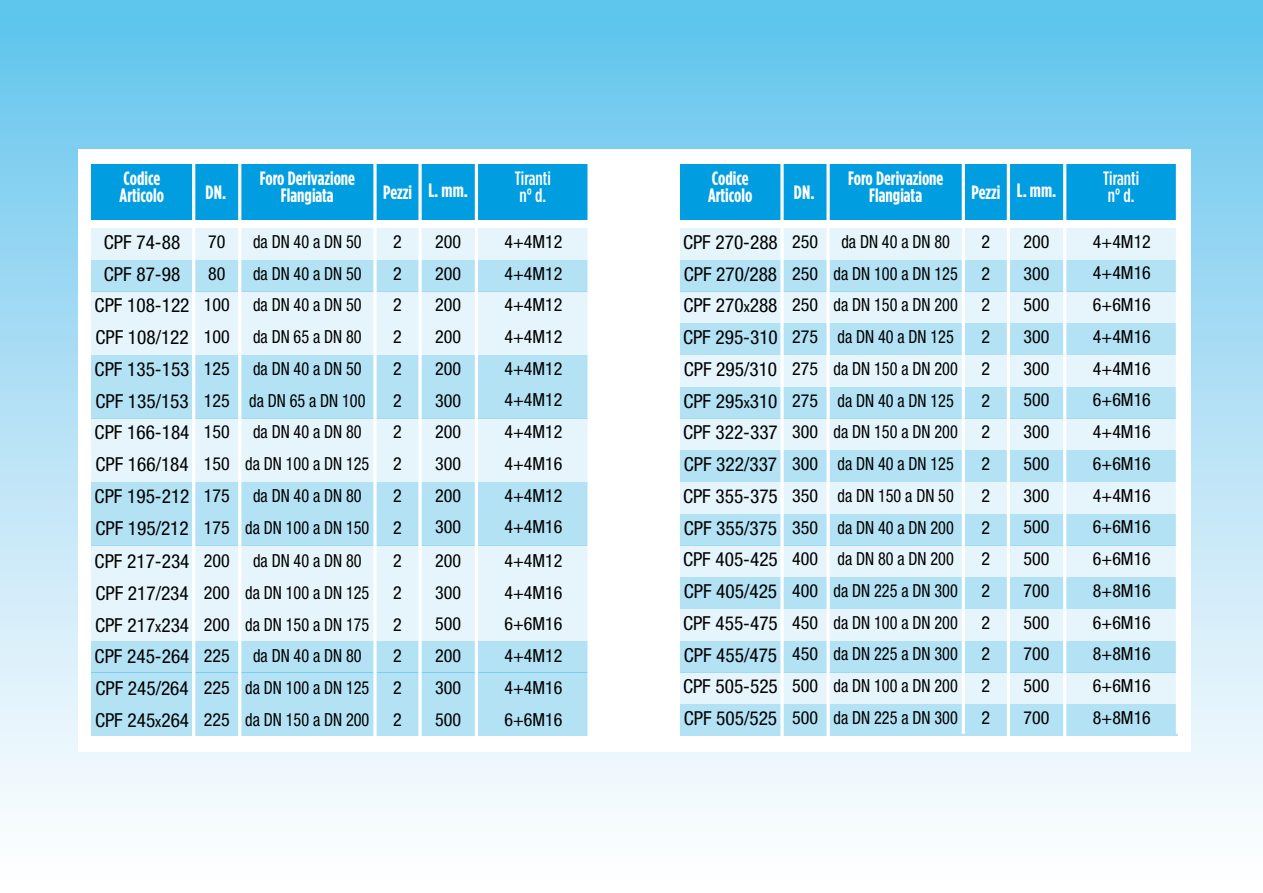
<style>
.page{position:relative;width:1263px;height:893px;background:#fff}
.page>*{position:absolute;margin:0;border:0;box-sizing:border-box;transform-origin:0 0}
.t1{font:condensed 19.35px/31.8px "Helvetica Neue";color:#000;text-align:justify}
.t2{font:700 19.35px/17.1px "Gotham Condensed";color:#fff}
.t3{font:500 19.35px/17.1px "Gotham Condensed";color:#fff}
.t4{font:condensed 18px/31.8px "Helvetica Neue";color:#000;text-align:justify}
.t5{font:condensed 18px/31.8px "Helvetica Neue";color:#000;text-align:center;scale:.9 1}
.s1{font-size:15px}
</style>
<div class="page">
<div style="left:0;top:0;width:1263px;height:893px;background:linear-gradient(to bottom,#66c5ed,#fff)"></div>
<div style="left:79px;top:149px;width:1112px;height:603px;background:#fff"></div>
<div style="left:91px;top:165px;width:498px;height:55px;background:#009ee0"></div>
<div style="left:91px;top:228px;width:498px;height:32px;background:#e6f5fb"></div>
<div style="left:91px;top:292px;width:498px;height:31px;background:#e6f5fb"></div>
<div style="left:91px;top:355px;width:498px;height:32px;background:#b3e2f5"></div>
<div style="left:91px;top:418px;width:498px;height:32px;background:#e6f5fb"></div>
<div style="left:91px;top:482px;width:498px;height:32px;background:#b3e2f5"></div>
<div style="left:91px;top:545px;width:498px;height:32px;background:#e6f5fb"></div>
<div style="left:91px;top:609px;width:498px;height:32px;background:#e6f5fb"></div>
<div style="left:91px;top:672px;width:498px;height:32px;background:#b3e2f5"></div>
<div style="left:91px;top:260px;width:498px;height:32px;background:#b3e2f5"></div>
<div style="left:91px;top:323px;width:498px;height:32px;background:#e6f5fb"></div>
<div style="left:91px;top:387px;width:498px;height:31px;background:#b3e2f5"></div>
<div style="left:91px;top:450px;width:498px;height:32px;background:#e6f5fb"></div>
<div style="left:91px;top:514px;width:498px;height:31px;background:#b3e2f5"></div>
<div style="left:91px;top:577px;width:498px;height:32px;background:#e6f5fb"></div>
<div style="left:91px;top:641px;width:498px;height:31px;background:#b3e2f5"></div>
<div style="left:91px;top:704px;width:498px;height:32px;background:#b3e2f5"></div>
<hr style="left:238px;top:154px;width:3px;height:589px;background:#fff">
<hr style="left:192px;top:154px;width:3px;height:596px;background:#fff">
<svg style="left:373px;top:164px;width:4px;height:572px;fill:#fff"></svg>
<svg style="left:418px;top:164px;width:4px;height:572px;fill:#fff"></svg>
<hr style="left:475px;top:154px;width:3px;height:596px;background:#fff">
<svg style="left:587px;top:164px;width:2px;height:572px"></svg>
<div style="left:680px;top:165px;width:497px;height:55px;background:#009ee0"></div>
<div style="left:680px;top:228px;width:497px;height:32px;background:#e6f5fb"></div>
<div style="left:680px;top:292px;width:497px;height:31px;background:#e6f5fb"></div>
<div style="left:680px;top:355px;width:497px;height:32px;background:#e6f5fb"></div>
<div style="left:680px;top:418px;width:497px;height:32px;background:#e6f5fb"></div>
<div style="left:680px;top:482px;width:497px;height:32px;background:#e6f5fb"></div>
<div style="left:680px;top:545px;width:497px;height:32px;background:#e6f5fb"></div>
<div style="left:680px;top:609px;width:497px;height:32px;background:#e6f5fb"></div>
<div style="left:680px;top:672px;width:497px;height:32px;background:#e6f5fb"></div>
<div style="left:680px;top:260px;width:497px;height:32px;background:#b3e2f5"></div>
<div style="left:680px;top:323px;width:497px;height:32px;background:#b3e2f5"></div>
<div style="left:680px;top:387px;width:497px;height:31px;background:#b3e2f5"></div>
<div style="left:680px;top:450px;width:497px;height:32px;background:#b3e2f5"></div>
<div style="left:680px;top:514px;width:497px;height:31px;background:#b3e2f5"></div>
<div style="left:680px;top:577px;width:497px;height:32px;background:#b3e2f5"></div>
<div style="left:680px;top:641px;width:497px;height:31px;background:#b3e2f5"></div>
<div style="left:680px;top:704px;width:497px;height:32px;background:#b3e2f5"></div>
<svg style="left:780px;top:164px;width:4px;height:572px;fill:#fff"></svg>
<svg style="left:826px;top:164px;width:4px;height:572px;fill:#fff"></svg>
<hr style="left:962px;top:154px;width:3px;height:580px;background:#fff">
<hr style="left:1007px;top:154px;width:3px;height:591px;background:#fff">
<hr style="left:1063px;top:154px;width:3px;height:591px;background:#fff">
<hr style="left:1176px;top:154px;width:3px;height:580px;background:#fff">
<p class="t2" style="left:120px;top:170px;width:46px">Codice<br>Articolo</p>
<p class="t2" style="left:206px;top:183px;width:22px">DN.</p>
<p class="t2" style="left:260px;top:170px;width:97px;text-align:center">Foro Derivazione<br>Flangiata</p>
<p class="t2" style="left:383px;top:182px;width:86px">Pezzi L. mm.</p>
<p class="t3" style="left:515px;top:169px;width:37px">Tiranti n° d.</p>
<p class="t2" style="left:708px;top:170px;width:46px">Codice<br>Articolo</p>
<p class="t2" style="left:794px;top:183px;width:22px">DN.</p>
<p class="t2" style="left:848px;top:170px;width:97px;text-align:center">Foro Derivazione<br>Flangiata</p>
<p class="t2" style="left:971px;top:182px;width:86px">Pezzi L. mm.</p>
<p class="t3" style="left:1103px;top:169px;width:37px">Tiranti n° d.</p>
<p class="t1" style="left:95px;top:226px;width:96px;text-align:center">CPF 74-88<br>CPF 87-98<br>CPF 108-122<br>CPF 108/122<br>CPF 135-153<br>CPF 135/153<br>CPF 166-184<br>CPF 166/184<br>CPF 195-212<br>CPF 195/212</p>
<p class="t4" style="left:204px;top:226px;width:27px;text-align:left">70<br>80<br>100<br>100<br>125<br>125<br>150<br>150<br>175<br>175</p>
<p class="t5" style="left:245px;top:226px;width:139px">da DN 40 a DN 50 da DN 40 a DN 50 da DN 40 a DN 50 da DN 65 a DN 80 da DN 40 a DN 50 da DN 65 a DN 100 da DN 40 a DN 80 da DN 100 a DN 125 da DN 40 a DN 80 da DN 100 a DN 150</p>
<p class="t4" style="left:393px;top:226px;width:10px">2<br>2<br>2<br>2<br>2<br>2<br>2<br>2<br>2<br>2</p>
<p class="t4" style="left:435px;top:225px;width:27px">200<br>200<br>200<br>200<br>200<br>300<br>200<br>300<br>200<br>300</p>
<p class="t4" style="left:504px;top:225px;width:60px">4+4M12<br>4+4M12<br>4+4M12<br>4+4M12<br>4+4M12<br>4+4M12<br>4+4M12<br>4+4M16<br>4+4M12<br>4+4M16</p>
<p class="t1" style="left:95px;top:545px;width:96px">CPF 217-234<br>CPF 217/234<br>CPF 217<span class="s1">x</span>234<br>CPF 245-264<br>CPF 245/264<br>CPF 245<span class="s1">x</span>264</p>
<p class="t4" style="left:204px;top:545px;width:27px">200<br>200<br>200<br>225<br>225<br>225</p>
<p class="t5" style="left:245px;top:545px;width:139px">da DN 40 a DN 80 da DN 100 a DN 125 da DN 150 a DN 175 da DN 40 a DN 80 da DN 100 a DN 125 da DN 150 a DN 200</p>
<p class="t4" style="left:393px;top:545px;width:10px">2<br>2<br>2<br>2<br>2<br>2</p>
<p class="t4" style="left:435px;top:545px;width:27px">200<br>300<br>500<br>200<br>300<br>500</p>
<p class="t4" style="left:504px;top:545px;width:60px">4+4M12<br>4+4M16<br>6+6M16<br>4+4M12<br>4+4M16<br>6+6M16</p>
<p class="t1" style="left:683px;top:226px;width:96px">CPF 270-288<br>CPF 270/288<br>CPF 270<span class="s1">x</span>288<br>CPF 295-310<br>CPF 295/310<br>CPF 295<span class="s1">x</span>310<br>CPF 322-337<br>CPF 322/337<br>CPF 355-375<br>CPF 355/375<br>CPF 405-425<br>CPF 405/425<br>CPF 455-475<br>CPF 455/475<br>CPF 505-525<br>CPF 505/525</p>
<p class="t4" style="left:792px;top:226px;width:27px">250<br>250<br>250<br>275<br>275<br>275<br>300<br>300<br>350<br>350<br>400<br>400<br>450<br>450<br>500<br>500</p>
<p class="t5" style="left:834px;top:226px;width:139px">da DN 40 a DN 80 da DN 100 a DN 125 da DN 150 a DN 200 da DN 40 a DN 125 da DN 150 a DN 200 da DN 40 a DN 125 da DN 150 a DN 200 da DN 40 a DN 125 da DN 150 a DN 50 da DN 40 a DN 200 da DN 80 a DN 200 da DN 225 a DN 300 da DN 100 a DN 200 da DN 225 a DN 300 da DN 100 a DN 200 da DN 225 a DN 300</p>
<p class="t4" style="left:981px;top:226px;width:10px">2<br>2<br>2<br>2<br>2<br>2<br>2<br>2<br>2<br>2<br>2<br>2<br>2<br>2<br>2<br>2</p>
<p class="t4" style="left:1024px;top:225px;width:27px">200<br>300<br>500<br>300<br>300<br>500<br>300<br>500<br>300<br>500<br>500<br>700<br>500<br>700<br>500<br>700</p>
<p class="t4" style="left:1093px;top:225px;width:60px">4+4M12<br>4+4M16<br>6+6M16<br>4+4M16<br>4+4M16<br>6+6M16<br>4+4M16<br>6+6M16<br>4+4M16<br>6+6M16<br>6+6M16<br>8+8M16<br>6+6M16<br>8+8M16<br>6+6M16<br>8+8M16</p>
</div>
